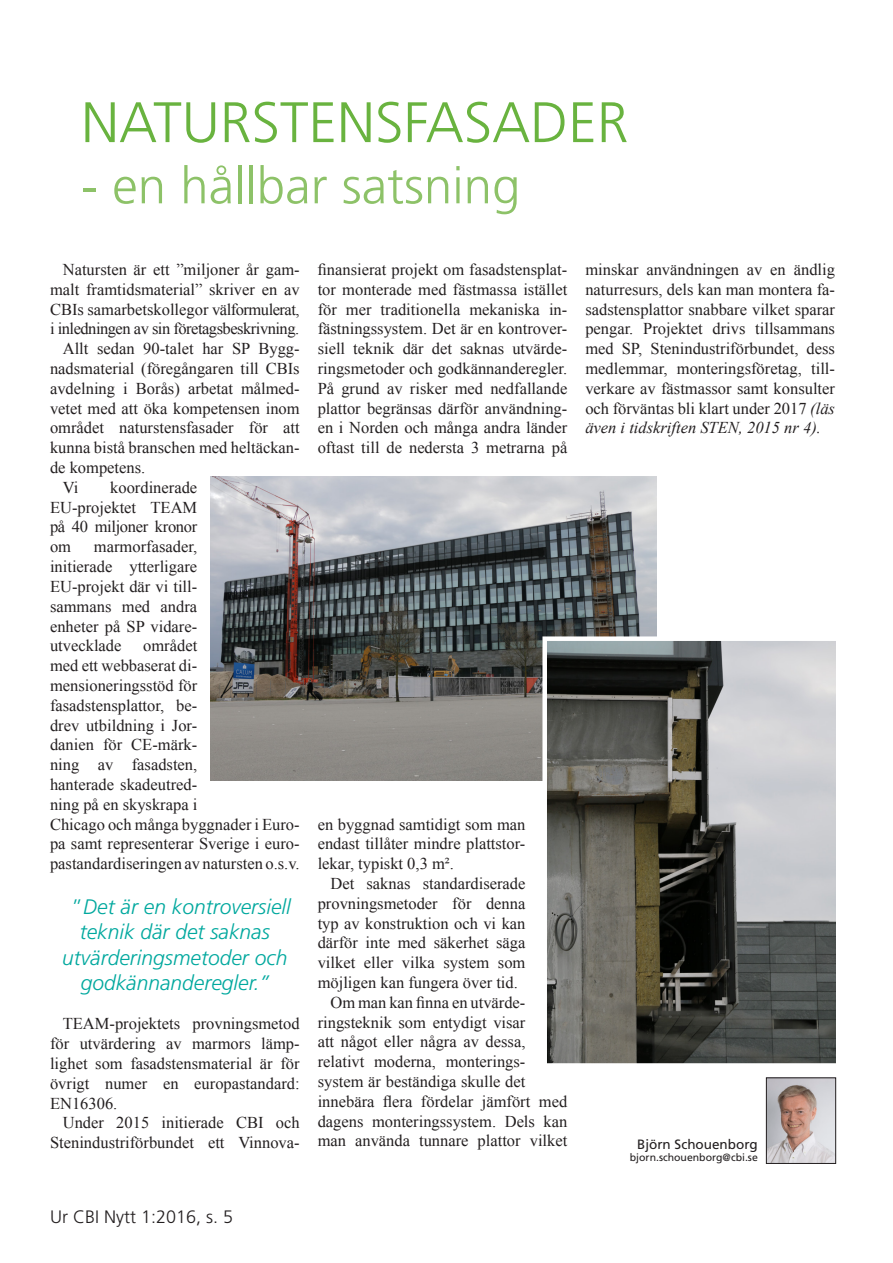
<style>
.page{position:relative;width:893px;height:1263px;background:#fff}
.page>*{position:absolute;margin:0;border:0;box-sizing:border-box;transform-origin:0 0}
.Artikelrubrik{font:300 57px "Frutiger LT Std";color:#69b33f}
.Artikelrubrik-2{font:300 51px "Frutiger LT Std";color:#8dc268}
.Brödtext{font:italic 300 21px/25.2px "Frutiger LT Std";color:#00a89e;text-align:center}
.t1{font:300 18px "Frutiger LT Std";color:#231f20}
.Brödtext-2{font:16.5px/19.8px "Times New Roman";color:#231f20;text-align:justify}
.Författarnamn{font:13.5px "Frutiger LT Std";color:#231f20}
.Email_föfattare{font:10.5px "Frutiger LT Std";color:#231f20}
.s1{font-style:normal}
.s2{font-style:italic}
</style>
<div class="page">
<img style="left:210px;top:477px;width:447px;height:303px">
<img style="left:547px;top:641px;width:289px;height:422px">
<img style="left:768px;top:1080px;width:66px;height:81px">
<div style="left:766px;top:1078px;width:70px;height:85px;border:1px solid #231f20"></div>
<p class="Artikelrubrik" style="left:81px;top:90px;width:549px">NATURSTENSFASADER</p>
<p class="Artikelrubrik-2" style="left:81px;top:157px;width:441px">- en hållbar satsning</p>
<p class="Brödtext-2" style="left:50px;top:259px;width:251px;text-indent:13px">Natursten är ett ”miljoner år gam&shy;malt framtidsmaterial” skriver en av CBIs samarbetskollegor välformulerat, i inledningen av sin företagsbeskrivning.</p>
<p class="Brödtext-2" style="left:50px;top:339px;width:251px;text-indent:13px">Allt sedan 90-talet har SP Bygg&shy;nadsmaterial (föregångaren till CBIs avdelning i Borås) arbetat målmed&shy;vetet med att öka kompetensen inom området naturstensfasader för att kunna bistå branschen med heltäckan&shy;de kompetens.</p>
<p class="Brödtext-2" style="left:63px;top:477px;width:17px">Vi</p>
<p class="Brödtext-2" style="left:50px;top:477px;width:149px;text-indent:60px">koordinerade EU-projektet TEAM på 40 miljoner kronor om</p>
<p class="Brödtext-2" style="left:50px;top:537px;width:149px;text-indent:44px">marmorfasader, initierade ytterligare EU-projekt där vi till&shy;sammans med andra enheter på SP vidare&shy;utvecklade</p>
<p class="Brödtext-2" style="left:50px;top:636px;width:251px;text-align:left;text-indent:93px">området<br>med ett webbaserat di&shy;mensioneringsstöd för fasadstensplattor, be-<br>drev utbildning i Jor-<br>danien för CE-märk-<br>ning av fasadsten,<br>hanterade skadeutred-<br>ning på en skyskrapa i<br>Chicago och många byggnader i Euro&shy;pa samt representerar Sverige i euro&shy;pastandardiseringen av natursten o.s.v.</p>
<p class="Brödtext" style="left:62px;top:894px;width:230px"><span class="s1">”</span>Det är en kontroversiell teknik där det saknas utvärderingsmetoder och godkännanderegler.”</p>
<p class="Brödtext-2" style="left:50px;top:1014px;width:251px;text-indent:13px">TEAM-projektets provningsmetod för utvärdering av marmors lämp&shy;lighet som fasadstensmaterial är för övrigt numer en europastandard:<br>EN16306.</p>
<p class="Brödtext-2" style="left:50px;top:1113px;width:251px;text-align:right">Under 2015 initierade CBI och<br>Stenindustriförbundet ett Vinnova-</p>
<p class="Brödtext-2" style="left:318px;top:259px;width:251px">finansierat projekt om fasadstensplat&shy;tor monterade med fästmassa istället för mer traditionella mekaniska in&shy;fästningssystem. Det är en kontrover&shy;siell teknik där det saknas utvärde&shy;ringsmetoder och godkännanderegler.<br>På grund av risker med nedfallande plattor begränsas därför användning&shy;en i Norden och många andra länder oftast till de nedersta 3 metrarna på</p>
<p class="Brödtext-2" style="left:585px;top:259px;width:251px">minskar användningen av en ändlig naturresurs, dels kan man montera fa&shy;sadstensplattor snabbare vilket sparar pengar. Projektet drivs tillsammans med SP, Stenindustriförbundet, dess medlemmar, monteringsföretag, till&shy;verkare av fästmassor samt konsulter och förväntas bli klart under 2017 <span class="s2">(läs även i tidskriften STEN, 2015 nr 4).</span></p>
<p class="Brödtext-2" style="left:318px;top:814px;width:209px">en byggnad samtidigt som man endast tillåter mindre plattstor&shy;lekar, typiskt 0,3 m².</p>
<p class="Brödtext-2" style="left:318px;top:873px;width:209px;text-indent:13px">Det saknas standardiserade provningsmetoder för denna typ av konstruktion och vi kan därför inte med säkerhet säga vilket eller vilka system som möjligen kan fungera över tid.</p>
<p class="Brödtext-2" style="left:318px;top:992px;width:251px;text-align:left;text-indent:13px">Om man kan finna en utvärde&shy;ringsteknik som entydigt visar<br>att något eller några av dessa, relativt moderna, monterings&shy;system är beständiga skulle det innebära flera fördelar jämfört med dagens monteringssystem. Dels kan man använda tunnare plattor vilket</p>
<p class="Författarnamn" style="left:637px;top:1136px;width:122px">Björn Schouenborg</p>
<p class="Email_föfattare" style="left:630px;top:1151px;width:129px">bjorn.schouenborg@cbi.se</p>
<p class="t1" style="left:50px;top:1206px;width:185px">Ur CBI Nytt 1:2016, s. 5</p>
</div>
